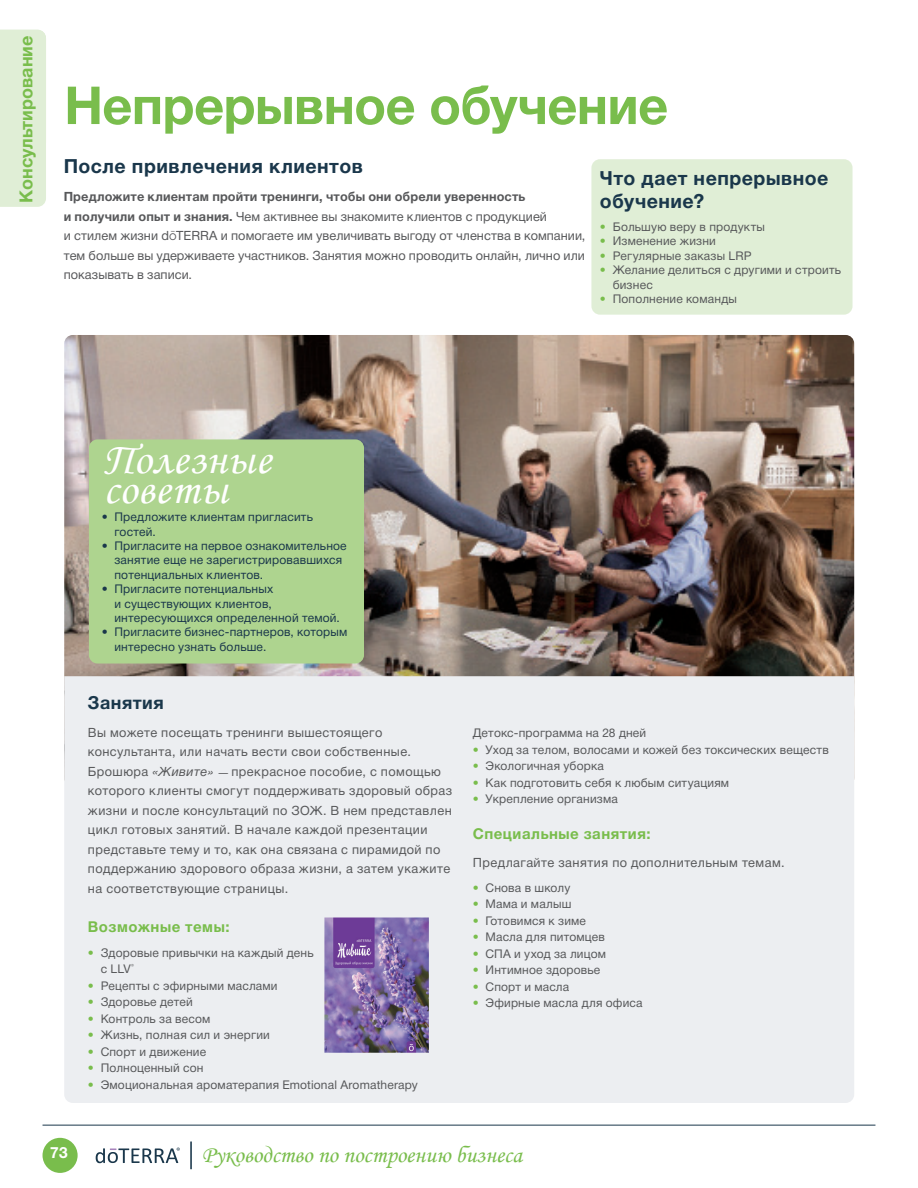
<style>
.page{position:relative;width:918px;height:1188px;background:#fff}
.page>*{position:absolute;margin:0;border:0;box-sizing:border-box;transform-origin:0 0}
.Large_title_35pt{font:700 52.5px "Helvetica Neue Cyr";letter-spacing:-.01em;color:#79bd4c}
.Tab_12_pt_bold{font:45px "Monotype Corsiva";letter-spacing:.015em;color:#fff}
.t1{font:23.7px "Monotype Corsiva";color:#79bd4c}
.Tab_12_pt_bold-2{font:700 19.5px/23.4px "Helvetica Neue Cyr";letter-spacing:.025em;color:#1a374b}
.t2{font:700 18px "Helvetica Neue Cyr";color:#79bd4c}
.Body_Copy_8_5_pt_13{font:700 18px "Helvetica Neue Cyr";letter-spacing:.025em;color:#1a374b}
.t3{font:700 15.6px "Helvetica Neue Cyr";color:#fff}
.Body_copy_pullout{font:700 15px "Helvetica Neue Cyr";letter-spacing:.035em;color:#79bd4c}
.Body_Copy_8_5_pt_13-2{font:700 15px "Helvetica Neue Cyr";letter-spacing:.035em;color:#79bd4c}
.Body_Copy_8_5_pt_13-3{font:12.75px/19.5px "Helvetica Neue Cyr";letter-spacing:.035em;color:#57585a}
.Large_title_35pt-2{font:12.75px/19.5px "Helvetica Neue Cyr";letter-spacing:.005em;color:#57585a}
.Body_copy_pullout-2{font:12.75px "Helvetica Neue Cyr";letter-spacing:.035em;color:#57585a}
.t4{font:12px/14.4px "Helvetica Neue Cyr";letter-spacing:.015em;color:#57585a}
.t5{font:12px/14.4px "Helvetica Neue Cyr";letter-spacing:.015em;color:#1a374b}
.s1{font-weight:700}
.s2{font-family:"Raleway"}
.s3{color:#79bd4c}
.s4{font-style:italic}
.s5{font-family:"Monotype Corsiva"}
</style>
<div class="page">
<div style="left:43px;top:1138px;width:35px;height:35px;background:#79bd4c;border-radius:50%"></div>
<svg style="left:96px;top:1148px;width:84px;height:15px"></svg>
<hr style="left:190px;top:1141px;width:2px;height:28px;background:#1a374b">
<hr style="left:43px;top:1125px;width:832px;height:1px;background:#1a374b">
<img style="left:64px;top:335px;width:790px;height:341px">
<div style="left:0;top:30px;width:46px;height:177px;background:#e0eed6"></div>
<div style="left:591px;top:159px;width:262px;height:156px;background:#e0eed6;border-radius:9px"></div>
<div style="left:89px;top:439px;width:275px;height:225px;background:#aed48f;border-radius:9px"></div>
<div style="left:64px;top:676px;width:790px;height:427px;background:#eceef1"></div>
<img style="left:324px;top:918px;width:105px;height:135px">
<h3 class="t2" style="left:15px;top:149px;width:118px;rotate:-90deg">Офо мление</h3>
<p class="t2" style="left:16px;top:203px;width:169px;rotate:-90deg">Консультирование</p>
<p class="Large_title_35pt" style="left:64px;top:77px;width:605px">Непрерывное обучение</p>
<p class="Tab_12_pt_bold-2" style="left:64px;top:155px;width:301px">После привлечения клиентов</p>
<p class="Large_title_35pt-2" style="left:64px;top:187px;width:523px"><span class="s1">Предложите клиентам пройти тренинги, чтобы они обрели уверенность<br>и получили опыт и знания.</span> Чем активнее вы знакомите клиентов с продукцией<br>и стилем жизни d<span class="s2">ō</span>TERRA и помогаете им увеличивать выгоду от членства в компании, тем больше вы удерживаете участников. Занятия можно проводить онлайн, лично или показывать в записи.</p>
<p class="Tab_12_pt_bold-2" style="left:600px;top:166px;width:230px">Что дает непрерывное обучение?</p>
<p class="t4" style="left:600px;top:220px;width:166px"><span class="s3">•</span> Большую веру в продукты</p>
<p class="t4" style="left:600px;top:234px;width:117px"><span class="s3">•</span> Изменение жизни</p>
<p class="t4" style="left:600px;top:249px;width:153px"><span class="s3">•</span> Регулярные заказы LRP</p>
<p class="t4" style="left:613px;top:263px;width:230px;text-indent:-13px"><span class="s3">•</span> Желание делиться с другими и строить бизнес</p>
<p class="t4" style="left:600px;top:292px;width:138px"><span class="s3">•</span> Пополнение команды</p>
<p class="Tab_12_pt_bold" style="left:104px;top:432px;width:169px">Полезные</p>
<p class="Tab_12_pt_bold" style="left:104px;top:462px;width:125px">советы</p>
<p class="t5" style="left:114px;top:510px;width:200px;text-indent:-13px"><span class="s4">•</span> Предложите клиентам пригласить гостей.</p>
<p class="t5" style="left:114px;top:539px;width:234px;text-indent:-13px"><span class="s4">•</span> Пригласите на первое ознакомительное занятие еще не зарегистрировавшихся потенциальных клиентов.</p>
<p class="t5" style="left:114px;top:582px;width:227px;text-indent:-13px"><span class="s4">•</span> Пригласите потенциальных<br>и существующих клиентов, интересующихся определенной темой.</p>
<p class="t5" style="left:114px;top:625px;width:234px;text-indent:-13px"><span class="s4">•</span> Пригласите бизнес-партнеров, которым интересно узнать больше.</p>
<p class="Body_Copy_8_5_pt_13" style="left:88px;top:692px;width:77px">Занятия</p>
<p class="Body_Copy_8_5_pt_13-3" style="left:88px;top:723px;width:366px">Вы можете посещать тренинги вышестоящего консультанта, или начать вести свои собственные.<br>Брошюра <span class="s4">«Живите»</span> <span class="s5">―</span> прекрасное пособие, с помощью которого клиенты смогут поддерживать здоровый образ жизни и после консультаций по ЗОЖ. В нем представлен цикл готовых занятий. В начале каждой презентации представьте тему и то, как она связана с пирамидой по поддержанию здорового образа жизни, а затем укажите на соответствующие страницы.</p>
<p class="Body_Copy_8_5_pt_13-2" style="left:88px;top:918px;width:143px">Возможные темы:</p>
<p class="t4" style="left:101px;top:944px;width:214px;line-height:16.5px;text-indent:-13px"><span class="s3">•</span> Здоровые привычки на каждый день с LLV<sup>®</sup></p>
<p class="t4" style="left:88px;top:978px;width:191px"><span class="s3">•</span> Рецепты с эфирными маслами</p>
<p class="t4" style="left:88px;top:995px;width:106px"><span class="s3">•</span> Здоровье детей</p>
<p class="t4" style="left:88px;top:1011px;width:124px"><span class="s3">•</span> Контроль за весом</p>
<p class="t4" style="left:88px;top:1028px;width:183px"><span class="s3">•</span> Жизнь, полная сил и энергии</p>
<p class="t4" style="left:88px;top:1044px;width:120px"><span class="s3">•</span> Спорт и движение</p>
<p class="t4" style="left:88px;top:1061px;width:117px"><span class="s3">•</span> Полноценный сон</p>
<p class="t4" style="left:88px;top:1077px;width:332px"><span class="s3">•</span> Эмоциональная ароматерапия Emotional Aromatherapy</p>
<p class="t4" style="left:473px;top:726px;width:175px">Детокс-программа на 28 дней</p>
<p class="t4" style="left:473px;top:743px;width:358px"><span class="s3">•</span> Уход за телом, волосами и кожей без токсических веществ</p>
<p class="t4" style="left:473px;top:759px;width:133px"><span class="s3">•</span> Экологичная уборка</p>
<p class="t4" style="left:473px;top:776px;width:258px"><span class="s3">•</span> Как подготовить себя к любым ситуациям</p>
<p class="t4" style="left:473px;top:792px;width:147px"><span class="s3">•</span> Укрепление организма</p>
<p class="Body_copy_pullout" style="left:473px;top:825px;width:179px">Специальные занятия:</p>
<p class="Body_copy_pullout-2" style="left:473px;top:855px;width:313px">Предлагайте занятия по дополнительным темам.</p>
<p class="t4" style="left:473px;top:881px;width:99px"><span class="s3">•</span> Снова в школу</p>
<p class="t4" style="left:473px;top:897px;width:100px"><span class="s3">•</span> Мама и малыш</p>
<p class="t4" style="left:473px;top:914px;width:115px"><span class="s3">•</span> Готовимся к зиме</p>
<p class="t4" style="left:473px;top:930px;width:134px"><span class="s3">•</span> Масла для питомцев</p>
<p class="t4" style="left:473px;top:947px;width:135px"><span class="s3">•</span> СПА и уход за лицом</p>
<p class="t4" style="left:473px;top:963px;width:129px"><span class="s3">•</span> Интимное здоровье</p>
<p class="t4" style="left:473px;top:980px;width:98px"><span class="s3">•</span> Спорт и масла</p>
<p class="t4" style="left:473px;top:996px;width:171px"><span class="s3">•</span> Эфирные масла для офиса</p>
<h3 class="t3" style="left:50px;top:1144px;width:19px">73</h3>
<h3 class="t1" style="left:202px;top:1140px;width:322px">Руководство по построению бизнеса</h3>
</div>
